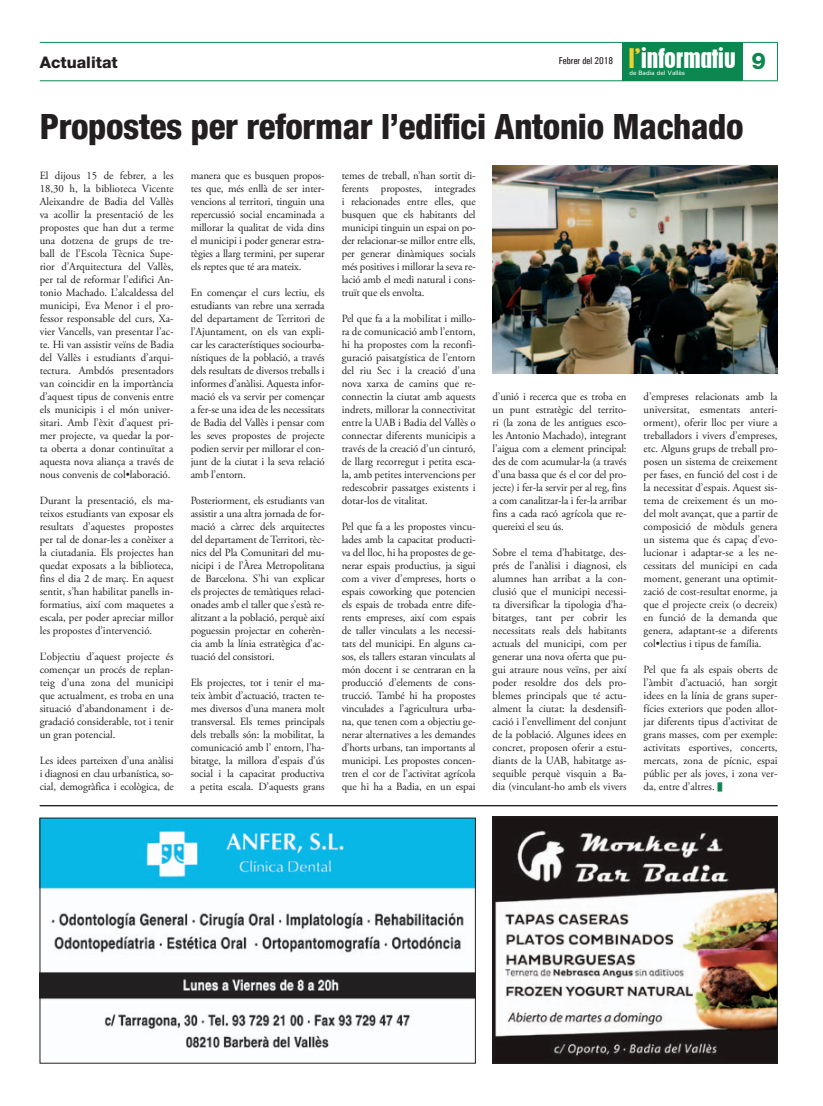
<style>
.page{position:relative;width:823px;height:1106px;background:#fff}
.page>*{position:absolute;margin:0;border:0;box-sizing:border-box;transform-origin:0 0}
.t1{font:800 condensed 35px "Helvetica Neue LT Std";letter-spacing:-.01em;color:#231f20}
.t2{font:22.3px "Pilsen Plakat";color:#fff}
.t3{font:800 16px "Helvetica Neue LT Std";color:#231f20}
.t4{font:11px/13px "Adobe Garamond Pro";letter-spacing:-.01em;color:#231f20;text-align:justify}
.t5{font:500 condensed 10px "Univers";color:#231f20}
.t6{font:500 6.4px "Univers";color:#fff}
.s1{color:#f2d231}
.s2{font-family:"Helvetica Neue LT Std";font-weight:800;font-size:23px;color:#0d8750}
.s3{color:#0d8750}
</style>
<div class="page">
<hr style="left:40px;top:805px;width:737px;height:1px;background:#231f20">
<img style="left:42px;top:819px;width:431px;height:230px">
<img style="left:494px;top:818px;width:281px;height:243px">
<div style="left:492px;top:816px;width:285px;height:247px;border:1px solid #231f20"></div>
<hr style="left:40px;top:42px;width:737px;height:1px;background:#0d8750">
<hr style="left:40px;top:81px;width:737px;height:1px;background:#0d8750">
<hr style="left:776px;top:42px;width:1px;height:39px;background:#0d8750">
<div style="left:621px;top:42px;width:121px;height:39px;background:#0d8750"></div>
<img style="left:492px;top:165px;width:285px;height:208px">
<h3 class="t3" style="left:40px;top:53px;width:79px">Actualitat</h3>
<p class="t5" style="left:558px;top:55px;width:56px">Febrer del 2018</p>
<h2 class="t2" style="left:628px;top:40px;width:139px"><span class="s1">l'</span>informatiu <span class="s2">9</span></h2>
<p class="t6" style="left:629px;top:69px;width:57px">de Badia del Vallès</p>
<h1 class="t1" style="left:40px;top:105px;width:705px">Propostes per reformar l’edifici Antonio Machado</h1>
<p class="t4" style="left:40px;top:169px;width:135px">El dijous 15 de febrer, a les 18,30 h, la biblioteca Vicente Aleixandre de Badia del Vallès va acollir la presentació de les propostes que han dut a terme una dotzena de grups de tre&shy;ball de l’Escola Tècnica Supe&shy;rior d’Arquitectura del Vallès, per tal de reformar l’edifici An&shy;tonio Machado. L’alcaldessa del municipi, Eva Menor i el pro&shy;fessor responsable del curs, Xa&shy;vier Vancells, van presentar l’ac&shy;te. Hi van assistir veïns de Badia del Vallès i estudiants d’arqui&shy;tectura. Ambdós presentadors van coincidir en la importància d’aquest tipus de convenis entre els municipis i el món univer&shy;sitari. Amb l’èxit d’aquest pri&shy;mer projecte, va quedar la por&shy;ta oberta a donar continuïtat a aquesta nova aliança a través de nous convenis de col•laboració.</p>
<p class="t4" style="left:40px;top:494px;width:135px">Durant la presentació, els ma&shy;teixos estudiants van exposar els resultats d’aquestes propostes per tal de donar-les a conèixer a la ciutadania. Els projectes han quedat exposats a la biblioteca, fins el dia 2 de març. En aquest sentit, s’han habilitat panells in&shy;formatius, així com maquetes a escala, per poder apreciar millor les propostes d’intervenció.</p>
<p class="t4" style="left:40px;top:650px;width:135px">L’objectiu d’aquest projecte és començar un procés de replan&shy;teig d’una zona del municipi que actualment, es troba en una situació d’abandonament i de&shy;gradació considerable, tot i tenir un gran potencial.</p>
<p class="t4" style="left:40px;top:754px;width:135px">Les idees parteixen d’una anàlisi i diagnosi en clau urbanística, so&shy;cial, demogràfica i ecològica, de</p>
<p class="t4" style="left:190px;top:169px;width:135px">manera que es busquen propos&shy;tes que, més enllà de ser inter&shy;vencions al territori, tinguin una repercussió social encaminada a millorar la qualitat de vida dins el municipi i poder generar estra&shy;tègies a llarg termini, per superar els reptes que té ara mateix.</p>
<p class="t4" style="left:190px;top:286px;width:135px">En començar el curs lectiu, els estudiants van rebre una xerrada del departament de Territori de l’Ajuntament, on els van expli&shy;car les característiques sociourba&shy;nístiques de la població, a través dels resultats de diversos treballs i informes d’anàlisi. Aquesta infor&shy;mació els va servir per començar a fer-se una idea de les necessitats de Badia del Vallès i pensar com les seves propostes de projecte podien servir per millorar el con&shy;junt de la ciutat i la seva relació amb l’entorn.</p>
<p class="t4" style="left:190px;top:494px;width:135px">Posteriorment, els estudiants van assistir a una altra jornada de for&shy;mació a càrrec dels arquitectes del departament de Territori, tèc&shy;nics del Pla Comunitari del mu&shy;nicipi i de l’Àrea Metropolitana de Barcelona. S’hi van explicar els projectes de temàtiques relaci&shy;onades amb el taller que s’està re&shy;alitzant a la població, perquè així poguessin projectar en coherèn&shy;cia amb la línia estratègica d’ac&shy;tuació del consistori.</p>
<p class="t4" style="left:190px;top:676px;width:135px">Els projectes, tot i tenir el ma&shy;teix àmbit d’actuació, tracten te&shy;mes diversos d’una manera molt transversal. Els temes principals dels treballs són: la mobilitat, la comunicació amb l’ entorn, l’ha&shy;bitatge, la millora d’espais d’ús social i la capacitat productiva a petita escala. D’aquests grans</p>
<p class="t4" style="left:341px;top:169px;width:135px">temes de treball, n’han sortit di&shy;ferents propostes, integrades i relacionades entre elles, que busquen que els habitants del municipi tinguin un espai on po&shy;der relacionar-se millor entre ells, per generar dinàmiques socials més positives i millorar la seva re&shy;lació amb el medi natural i cons&shy;truït que els envolta.</p>
<p class="t4" style="left:341px;top:312px;width:135px">Pel que fa a la mobilitat i millo&shy;ra de comunicació amb l’entorn, hi ha propostes com la reconfi&shy;guració paisatgística de l’entorn del riu Sec i la creació d’una nova xarxa de camins que re&shy;connectin la ciutat amb aquests indrets, millorar la connectivitat entre la UAB i Badia del Vallès o connectar diferents municipis a través de la creació d’un cinturó, de llarg recorregut i petita esca&shy;la, amb petites intervencions per redescobrir passatges existents i dotar-los de vitalitat.</p>
<p class="t4" style="left:341px;top:520px;width:135px">Pel que fa a les propostes vincu&shy;lades amb la capacitat producti&shy;va del lloc, hi ha propostes de ge&shy;nerar espais productius, ja sigui com a viver d’empreses, horts o espais coworking que potencien els espais de trobada entre dife&shy;rents empreses, així com espais de taller vinculats a les necessi&shy;tats del municipi. En alguns ca&shy;sos, els tallers estaran vinculats al món docent i se centraran en la producció d’elements de cons&shy;trucció. També hi ha propostes vinculades a l’agricultura urba&shy;na, que tenen com a objectiu ge&shy;nerar alternatives a les demandes d’horts urbans, tan importants al municipi. Les propostes concen&shy;tren el cor de l’activitat agrícola que hi ha a Badia, en un espai</p>
<p class="t4" style="left:492px;top:390px;width:135px">d’unió i recerca que es troba en un punt estratègic del territo&shy;ri (la zona de les antigues esco&shy;les Antonio Machado), integrant l’aigua com a element principal: des de com acumular-la (a través d’una bassa que és el cor del pro&shy;jecte) i fer-la servir per al reg, fins a com canalitzar-la i fer-la arribar fins a cada racó agrícola que re&shy;quereixi el seu ús.</p>
<p class="t4" style="left:492px;top:546px;width:135px">Sobre el tema d’habitatge, des&shy;prés de l’anàlisi i diagnosi, els alumnes han arribat a la con&shy;clusió que el municipi necessi&shy;ta diversificar la tipologia d’ha&shy;bitatges, tant per cobrir les necessitats reals dels habitants actuals del municipi, com per generar una nova oferta que pu&shy;gui atraure nous veïns, per així poder resoldre dos dels pro&shy;blemes principals que té actu&shy;alment la ciutat: la desdensifi&shy;cació i l’envelliment del conjunt de la població. Algunes idees en concret, proposen oferir a estu&shy;diants de la UAB, habitatge as&shy;sequible perquè visquin a Ba&shy;dia (vinculant-ho amb els vivers</p>
<p class="t4" style="left:643px;top:390px;width:135px">d’empreses relacionats amb la universitat, esmentats anteri&shy;orment), oferir lloc per viure a treballadors i vivers d’empreses, etc. Alguns grups de treball pro&shy;posen un sistema de creixement per fases, en funció del cost i de la necessitat d’espais. Aquest sis&shy;tema de creixement és un mo&shy;del molt avançat, que a partir de composició de mòduls genera un sistema que és capaç d’evo&shy;lucionar i adaptar-se a les ne&shy;cessitats del municipi en cada moment, generant una optimit&shy;zació de cost-resultat enorme, ja que el projecte creix (o decreix) en funció de la demanda que genera, adaptant-se a diferents col•lectius i tipus de família.</p>
<p class="t4" style="left:643px;top:663px;width:135px">Pel que fa als espais oberts de l’àmbit d’actuació, han sorgit idees en la línia de grans super&shy;fícies exteriors que poden allot&shy;jar diferents tipus d’activitat de grans masses, com per exemple: activitats esportives, concerts, mercats, zona de pícnic, espai públic per als joves, i zona ver&shy;da, entre d’altres. <span class="s3">■</span></p>
</div>
